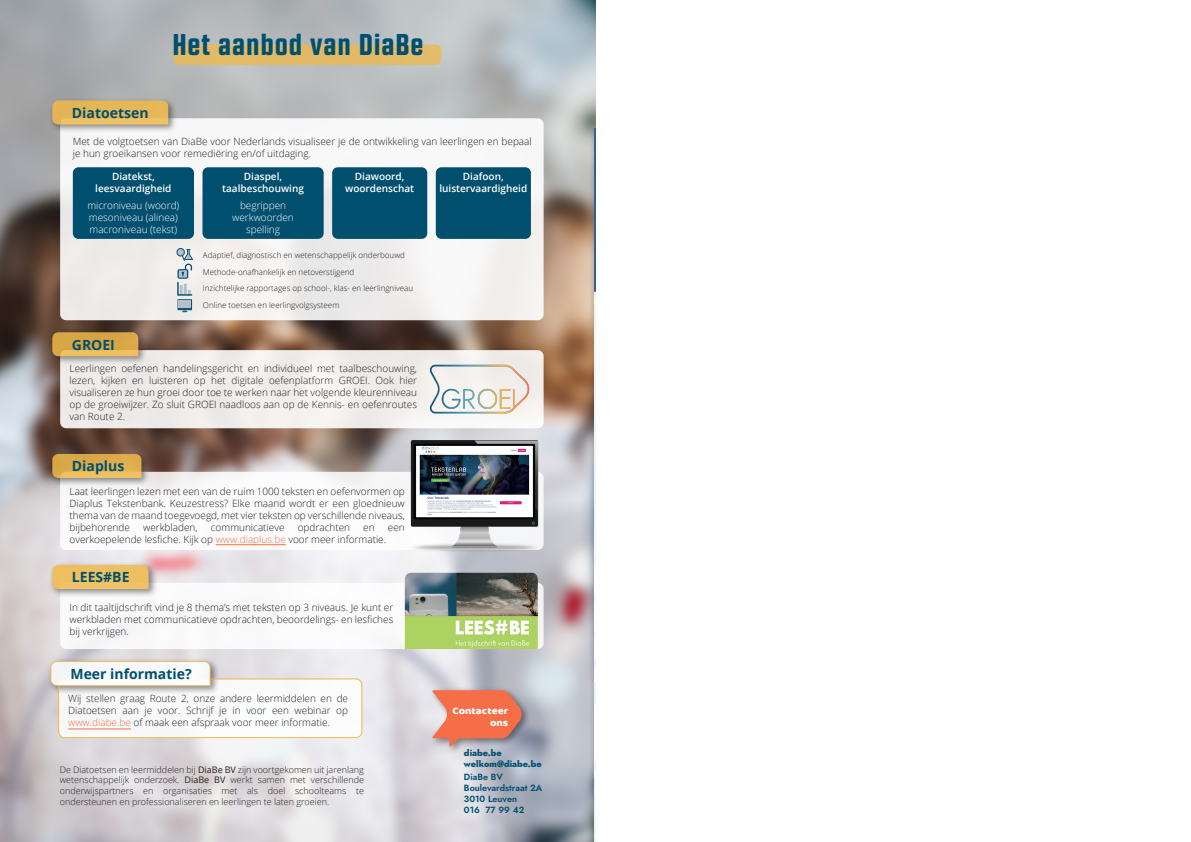
<style>
.page{position:relative;width:1191px;height:842px;background:#fff}
.page>*{position:absolute;margin:0;border:0;box-sizing:border-box;transform-origin:0 0}
.t1{font:800 30px "Revolution Gothic";letter-spacing:.03em;color:#004f6e}
.t2{font:700 14px "Open Sans";color:#004f6e}
.t3{font:10.2px/12.3px "Baloo Bhaina";color:#fff;text-align:right;scale:1.08 1}
.t4{font:300 10px/12px "Open Sans";color:#231f20;text-align:justify}
.t5{font:600 10px/12px "Open Sans";color:#fff;text-align:center}
.t6{font:300 10px/12px "Open Sans";color:#fff}
.t7{font:300 9px/10.8px "Open Sans";color:#231f20;text-align:justify}
.t8{font:9px/10.8px "Jost Semi";color:#004f6e}
.t9{font:800 9px/10.8px "Jost";color:#004f6e}
.t10{font:300 8px/16.6px "Open Sans";color:#231f20}
.s1{color:#f56e47}
.s2{font-weight:400}
</style>
<div class="page">
<img style="left:0;top:0;width:595px;height:842px">
<div style="left:588px;top:122px;width:7px;height:720px;background:#231f20;opacity:.6"></div>
<img style="left:595px;top:129px;width:1px;height:713px">
<svg style="left:173px;top:44px;width:268px;height:21px;background:#e0ba69"></svg>
<div style="left:60px;top:118px;width:483px;height:202px;background:linear-gradient(to right,#f0efee,#f5f5f4);border-radius:6px"></div>
<div style="left:49px;top:97px;width:128px;height:36px;background:#231f20;opacity:.6"></div>
<svg style="left:52px;top:100px;width:116px;height:24px;background:#e5b85c"></svg>
<div style="left:177px;top:299px;width:15px;height:11px;background:#11526f"></div>
<div style="left:178px;top:300px;width:13px;height:8px;background:#b6bfcc"></div>
<svg style="left:176px;top:248px;width:17px;height:48px"></svg>
<div style="left:73px;top:167px;width:121px;height:72px;background:#004f6e;border-radius:6px"></div>
<div style="left:202px;top:167px;width:122px;height:72px;background:#004f6e;border-radius:6px"></div>
<div style="left:332px;top:167px;width:95px;height:72px;background:#004f6e;border-radius:6px"></div>
<div style="left:436px;top:167px;width:95px;height:72px;background:#004f6e;border-radius:6px"></div>
<div style="left:430px;top:687px;width:100px;height:68px;background:#231f20;opacity:.5"></div>
<svg style="left:432px;top:690px;width:89px;height:57px;background:#e18168"></svg>
<div style="left:60px;top:350px;width:483px;height:78px;background:#f0eceb;border-radius:6px"></div>
<div style="left:49px;top:329px;width:98px;height:36px;background:#231f20;opacity:.6"></div>
<svg style="left:52px;top:332px;width:86px;height:24px;background:#d9a84a"></svg>
<img style="left:429px;top:364px;width:101px;height:51px">
<div style="left:60px;top:472px;width:483px;height:78px;background:#fff;border-radius:6px"></div>
<div style="left:49px;top:451px;width:101px;height:36px;background:#231f20;opacity:.6"></div>
<svg style="left:52px;top:454px;width:89px;height:24px;background:#dfaf51"></svg>
<hr style="left:216px;top:544px;width:70px;height:1px;background:#f56e47">
<img style="left:406px;top:440px;width:137px;height:113px">
<div style="left:60px;top:583px;width:483px;height:66px;background:#fff;border-radius:6px"></div>
<div style="left:49px;top:562px;width:108px;height:36px;background:#231f20;opacity:.6"></div>
<div style="left:52px;top:565px;width:97px;height:24px;background:#efc061"></div>
<img style="left:405px;top:573px;width:133px;height:76px">
<div style="left:47px;top:658px;width:172px;height:37px;background:#231f20;opacity:.6"></div>
<svg style="left:50px;top:660px;width:313px;height:79px"></svg>
<p class="t2" style="left:72px;top:103px;width:78px">Diatoetsen</p>
<p class="t1" style="left:172px;top:29px;width:253px">Het aanbod van DiaBe</p>
<p class="t4" style="left:73px;top:135px;width:460px">Met de volgtoetsen van DiaBe voor Nederlands visualiseer je de ontwikkeling van leerlingen en bepaal je hun groeikansen voor remediëring en/of uitdaging.</p>
<p class="t5" style="left:95px;top:170px;width:78px">Diatekst, leesvaardigheid</p>
<p class="t6" style="left:87px;top:199px;width:93px">microniveau (woord) mesoniveau (alinea) macroniveau (tekst)</p>
<p class="t5" style="left:345px;top:170px;width:70px">Diawoord, woordenschat</p>
<p class="t5" style="left:439px;top:170px;width:89px">Diafoon, luistervaardigheid</p>
<p class="t5" style="left:222px;top:170px;width:83px">Diaspel, taalbeschouwing</p>
<p class="t6" style="left:232px;top:199px;width:63px;text-align:center">begrippen werkwoorden spelling</p>
<p class="t10" style="left:203px;top:247px;width:212px">Adaptief, diagnostisch en wetenschappelijk onderbouwd Methode-onafhankelijk en netoverstijgend<br>Inzichtelijke rapportages op school-, klas- en leerlingniveau Online toetsen en leerlingvolgsysteem</p>
<p class="t2" style="left:72px;top:335px;width:44px">GROEI</p>
<p class="t4" style="left:70px;top:362px;width:349px">Leerlingen oefenen handelingsgericht en individueel met taalbeschouwing, lezen, kijken en luisteren op het digitale oefenplatform GROEI. Ook hier visualiseren ze hun groei door toe te werken naar het volgende kleurenniveau op de groeiwijzer. Zo sluit GROEI naadloos aan op de Kennis- en oefenroutes van Route 2.</p>
<p class="t2" style="left:72px;top:456px;width:54px">Diaplus</p>
<p class="t4" style="left:70px;top:485px;width:337px">Laat leerlingen lezen met een van de ruim 1000 teksten en oefenvormen op Diaplus Tekstenbank. Keuzestress? Elke maand wordt er een gloednieuw thema van de maand toegevoegd, met vier teksten op verschillende niveaus, bijbehorende</p>
<p class="t4" style="left:143px;top:521px;width:56px">werkbladen,</p>
<p class="t4" style="left:211px;top:521px;width:75px">communicatieve</p>
<p class="t4" style="left:298px;top:521px;width:54px">opdrachten</p>
<p class="t4" style="left:363px;top:521px;width:13px">en</p>
<p class="t4" style="left:388px;top:521px;width:18px">een</p>
<p class="t4" style="left:70px;top:533px;width:318px">overkoepelende lesfiche. Kijk op <span class="s1">www.diaplus.be</span> voor meer informatie.</p>
<p class="t2" style="left:72px;top:567px;width:59px">LEES#BE</p>
<p class="t4" style="left:70px;top:601px;width:325px">In dit taaltijdschrift vind je 8 thema’s met teksten op 3 niveaus. Je kunt er werkbladen met communicatieve opdrachten, beoordelings- en lesfiches bij verkrijgen.</p>
<p class="t2" style="left:70px;top:664px;width:123px">Meer informatie?</p>
<p class="t4" style="left:68px;top:692px;width:281px">Wij stellen graag Route 2, onze andere leermiddelen en de Diatoetsen aan je voor. Schrijf je in voor een webinar op <span class="s1">www.diabe.be</span> of maak een afspraak voor meer informatie.</p>
<p class="t7" style="left:60px;top:764px;width:306px">De Diatoetsen en leermiddelen bij <span class="s2">DiaBe BV</span> zijn voortgekomen uit jarenlang wetenschappelijk onderzoek. <span class="s2">DiaBe BV</span> werkt samen met verschillende onderwijspartners en organisaties met als doel schoolteams te ondersteunen en professionaliseren en leerlingen te laten groeien.</p>
<p class="t3" style="left:452px;top:704px;width:53px">Contacteer ons</p>
<p class="t9" style="left:464px;top:748px;width:79px">diabe.be welkom@diabe.be</p>
<p class="t8" style="left:464px;top:772px;width:80px">DiaBe BV<br>Boulevardstraat 2A<br>3010 Leuven<br>016 77 99 42</p>
</div>
